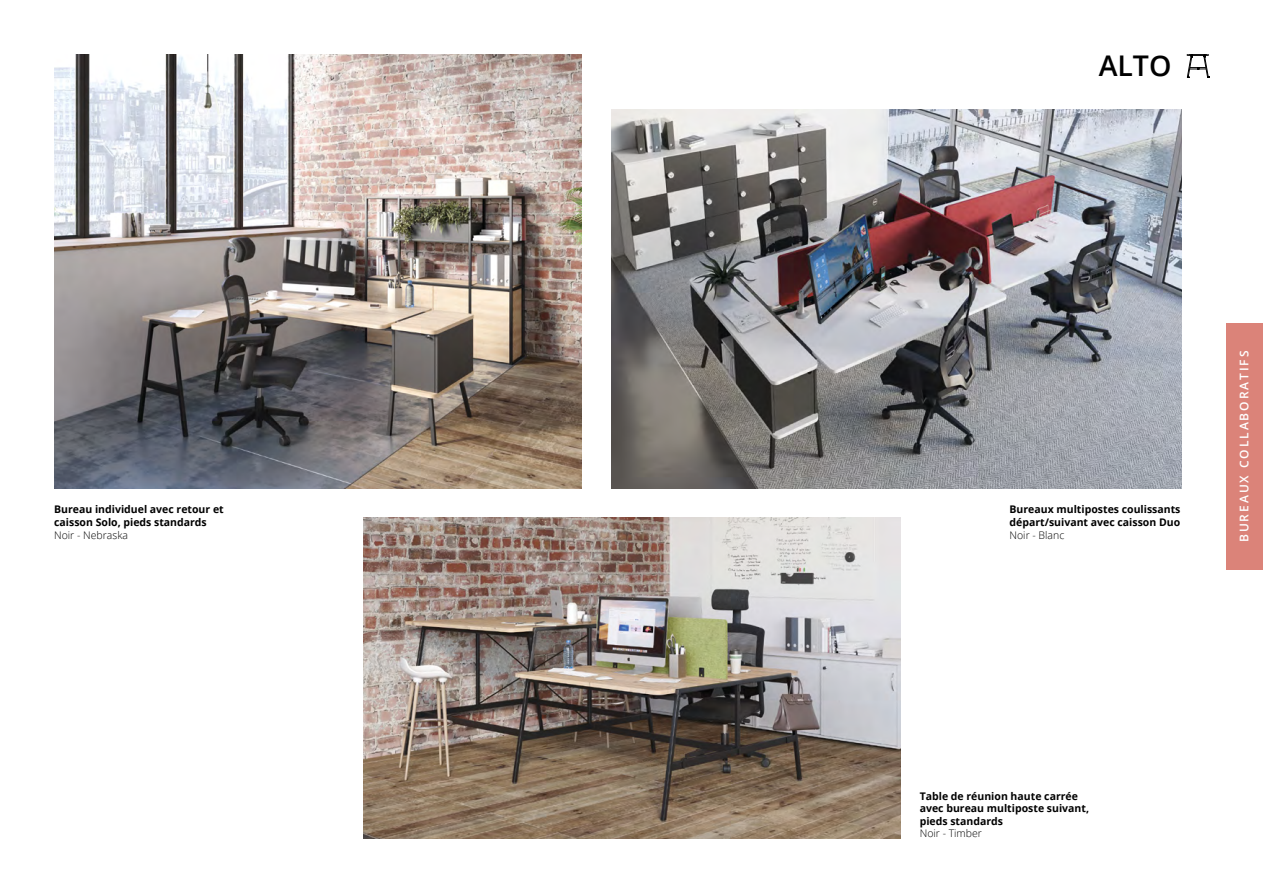
<style>
.page{position:relative;width:1263px;height:893px;background:#fff}
.page>*{position:absolute;margin:0;border:0;box-sizing:border-box;transform-origin:0 0}
.Titre_Gamme_Haut_de_page{font:600 28.5px "Open Sans";color:#000}
.t1{font:600 12px "Open Sans";letter-spacing:.16em;color:#fff}
.Légende_image_ambiance{font:700 10.5px/12.6px "Open Sans";color:#000}
.Légende_image_ambiance-2{font:300 10.5px "Open Sans";color:#000}
</style>
<div class="page">
<div style="left:1226px;top:323px;width:37px;height:247px;background:#db8379"></div>
<img style="left:54px;top:54px;width:528px;height:435px">
<img style="left:611px;top:110px;width:570px;height:378px">
<img style="left:364px;top:518px;width:537px;height:321px">
<svg style="left:1187px;top:54px;width:22px;height:24px"></svg>
<p class="Légende_image_ambiance" style="left:54px;top:503px;width:171px">Bureau individuel avec retour et</p>
<p class="Légende_image_ambiance" style="left:54px;top:516px;width:154px">caisson Solo, pieds standards</p>
<p class="Légende_image_ambiance-2" style="left:54px;top:528px;width:75px">Noir - Nebraska</p>
<p class="Titre_Gamme_Haut_de_page" style="left:1099px;top:46px;width:74px">ALTO</p>
<p class="Légende_image_ambiance" style="left:1009px;top:503px;width:172px">Bureaux multipostes coulissants départ/suivant avec caisson Duo</p>
<p class="Légende_image_ambiance-2" style="left:1009px;top:528px;width:56px">Noir - Blanc</p>
<p class="t1" style="left:1236px;top:542px;width:193px;rotate:-90deg">BUREAUX COLLABORATIFS</p>
<p class="Légende_image_ambiance" style="left:920px;top:789px;width:171px">Table de réunion haute carrée avec bureau multiposte suivant, pieds standards</p>
<p class="Légende_image_ambiance-2" style="left:920px;top:826px;width:64px">Noir - Timber</p>
</div>
